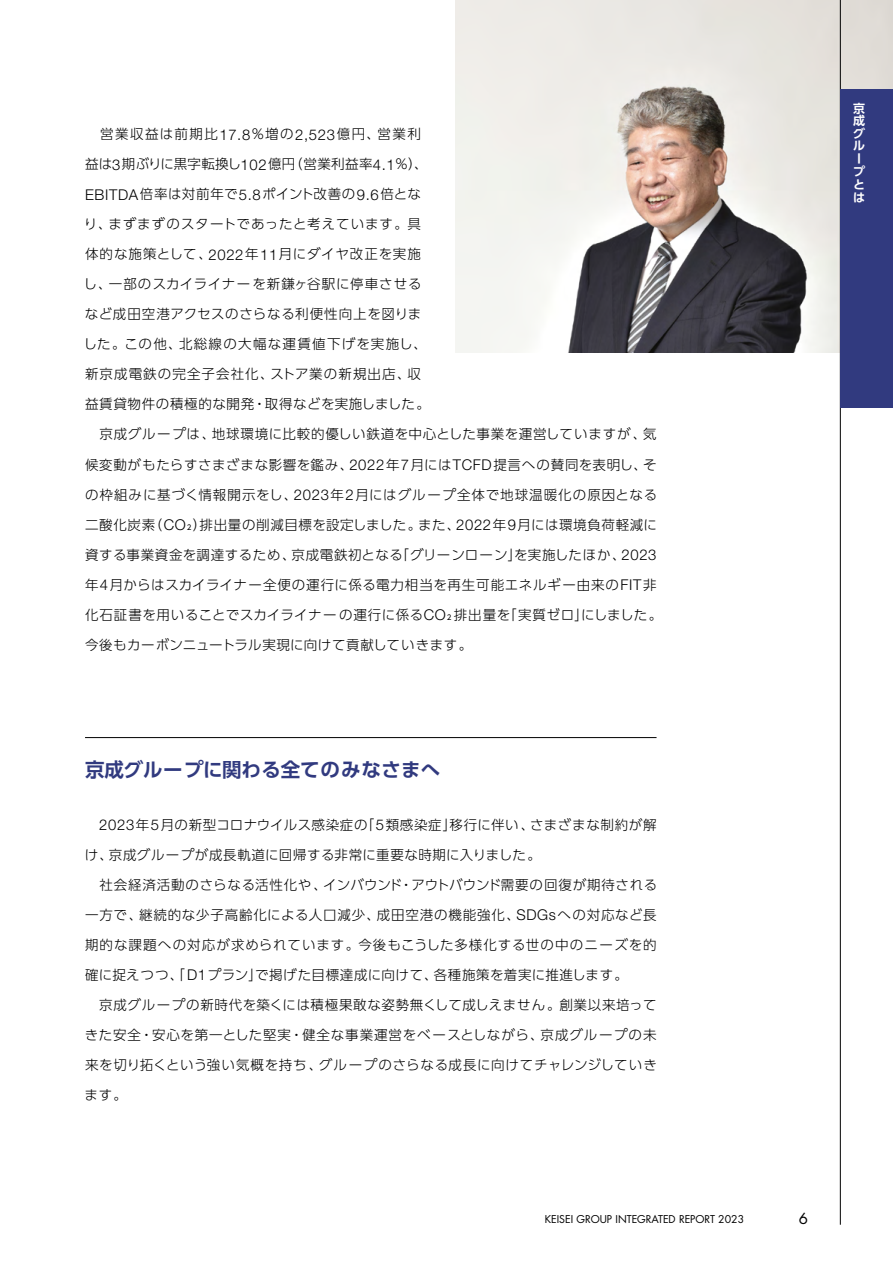
<style>
.page{position:relative;width:893px;height:1263px;background:#fff}
.page>*{position:absolute;margin:0;border:0;box-sizing:border-box;transform-origin:0 0}
.t1{font:700 19.5px "UD Shin Go Pro De";color:#313a7f}
.t2{font:15px "Futura Std";color:#000}
.KSI_text_9_17_L_L{font:300 13.5px "UD Shin Go Pro";letter-spacing:.05em;color:#000}
.KSI_text_9_17_L_L-2{font:300 13.5px "UD Shin Go Pro";letter-spacing:.03em;color:#000}
.KSI_text_9_17_L_L-3{font:300 13.5px "UD Shin Go Pro";letter-spacing:.07em;color:#000}
.KSI_text_9_17_L_L-4{font:300 13.5px "UD Shin Go Pro";letter-spacing:.075em;color:#000}
.KSI_text_9_17_L_L-5{font:300 13.5px "UD Shin Go Pro";letter-spacing:.025em;color:#000}
.KSI_text_9_17_L_L-6{font:300 13.5px "UD Shin Go Pro";letter-spacing:.11em;color:#000}
.KSI_text_9_17_L_L-7{font:300 13.5px "UD Shin Go Pro";letter-spacing:.1em;color:#000}
.KSI_text_9_17_L_L-8{font:300 13.5px "UD Shin Go Pro";letter-spacing:.08em;color:#000}
.t3{font:700 12px/12.8px "UD Shin Go Pro De";color:#fff}
.t4{font:10.5px "Futura Std";color:#000}
.s1{font-family:"Helvetica Neue LT Std";font-size:14.85px}
</style>
<div class="page">
<img style="left:455px;top:0;width:438px;height:353px">
<hr style="left:85px;top:737px;width:572px;height:1px;background:#000">
<hr style="left:840px;top:0;width:1px;height:1225px;background:#000">
<div style="left:840px;top:89px;width:53px;height:319px;background:#313a7f"></div>
<p class="KSI_text_9_17_L_L-6" style="left:85px;top:123px;width:337px">　営業収益は前期比<span class="s1">17.8</span>％増の<span class="s1">2,523</span>億円、営業利</p>
<p class="KSI_text_9_17_L_L-5" style="left:85px;top:153px;width:344px">益は<span class="s1">3</span>期ぶりに黒字転換し<span class="s1">102</span>億円（営業利益率<span class="s1">4.1</span>％）、</p>
<p class="KSI_text_9_17_L_L-2" style="left:85px;top:183px;width:338px"><span class="s1">EBITDA</span>倍率は対前年で<span class="s1">5.8</span>ポイント改善の<span class="s1">9.6</span>倍とな</p>
<p class="KSI_text_9_17_L_L" style="left:84px;top:213px;width:339px">り、まずまずのスタートであったと考えています。具</p>
<p class="KSI_text_9_17_L_L" style="left:85px;top:243px;width:337px">体的な施策として、<span class="s1">2022</span>年<span class="s1">11</span>月にダイヤ改正を実施</p>
<p class="KSI_text_9_17_L_L" style="left:84px;top:273px;width:340px">し、一部のスカイライナーを新鎌ヶ谷駅に停車させる</p>
<p class="KSI_text_9_17_L_L" style="left:85px;top:303px;width:338px">など成田空港アクセスのさらなる利便性向上を図りま</p>
<p class="KSI_text_9_17_L_L-7" style="left:84px;top:333px;width:345px">した。この他、北総線の大幅な運賃値下げを実施し、</p>
<p class="KSI_text_9_17_L_L-8" style="left:85px;top:363px;width:337px">新京成電鉄の完全子会社化、ストア業の新規出店、収</p>
<p class="KSI_text_9_17_L_L" style="left:85px;top:393px;width:346px">益賃貸物件の積極的な開発・取得などを実施しました。</p>
<p class="KSI_text_9_17_L_L" style="left:85px;top:423px;width:573px">　京成グループは、地球環境に比較的優しい鉄道を中心とした事業を運営していますが、気</p>
<p class="KSI_text_9_17_L_L" style="left:85px;top:453px;width:573px">候変動がもたらすさまざまな影響を鑑み、<span class="s1">2022</span>年<span class="s1">7</span>月には<span class="s1">TCFD</span>提言への賛同を表明し、そ</p>
<p class="KSI_text_9_17_L_L-4" style="left:85px;top:483px;width:574px">の枠組みに基づく情報開示をし、<span class="s1">2023</span>年<span class="s1">2</span>月にはグループ全体で地球温暖化の原因となる</p>
<p class="KSI_text_9_17_L_L" style="left:85px;top:513px;width:573px">二酸化炭素（<span class="s1">CO</span>₂）排出量の削減目標を設定しました。また、<span class="s1">2022</span>年<span class="s1">9</span>月には環境負荷軽減に</p>
<p class="KSI_text_9_17_L_L" style="left:85px;top:543px;width:573px">資する事業資金を調達するため、京成電鉄初となる「グリーンローン」を実施したほか、<span class="s1">2023</span></p>
<p class="KSI_text_9_17_L_L" style="left:85px;top:573px;width:573px">年<span class="s1">4</span>月からはスカイライナー全便の運行に係る電力相当を再生可能エネルギー由来の<span class="s1">FIT</span>非</p>
<p class="KSI_text_9_17_L_L" style="left:85px;top:603px;width:579px">化石証書を用いることでスカイライナーの運行に係る<span class="s1">CO</span>₂排出量を「実質ゼロ」にしました。</p>
<p class="KSI_text_9_17_L_L-2" style="left:85px;top:633px;width:389px">今後もカーボンニュートラル実現に向けて貢献していきます。</p>
<p class="t1" style="left:85px;top:753px;width:357px">京成グループに関わる全てのみなさまへ</p>
<p class="KSI_text_9_17_L_L" style="left:99px;top:813px;width:559px"><span class="s1">2023</span>年<span class="s1">5</span>月の新型コロナウイルス感染症の「<span class="s1">5</span>類感染症」移行に伴い、さまざまな制約が解</p>
<p class="KSI_text_9_17_L_L" style="left:85px;top:843px;width:458px">け、京成グループが成長軌道に回帰する非常に重要な時期に入りました。</p>
<p class="KSI_text_9_17_L_L" style="left:85px;top:873px;width:574px">　社会経済活動のさらなる活性化や、インバウンド・アウトバウンド需要の回復が期待される</p>
<p class="KSI_text_9_17_L_L" style="left:85px;top:903px;width:573px">一方で、継続的な少子高齢化による人口減少、成田空港の機能強化、<span class="s1">SDGs</span>への対応など長</p>
<p class="KSI_text_9_17_L_L-3" style="left:85px;top:933px;width:573px">期的な課題への対応が求められています。今後もこうした多様化する世の中のニーズを的</p>
<p class="KSI_text_9_17_L_L-2" style="left:85px;top:963px;width:545px">確に捉えつつ、「<span class="s1">D1</span>プラン」で掲げた目標達成に向けて、各種施策を着実に推進します。</p>
<p class="KSI_text_9_17_L_L" style="left:85px;top:993px;width:573px">　京成グループの新時代を築くには積極果敢な姿勢無くして成しえません。創業以来培って</p>
<p class="KSI_text_9_17_L_L-3" style="left:85px;top:1023px;width:573px">きた安全・安心を第一とした堅実・健全な事業運営をベースとしながら、京成グループの未</p>
<p class="KSI_text_9_17_L_L" style="left:85px;top:1053px;width:573px">来を切り拓くという強い気概を持ち、グループのさらなる成長に向けてチャレンジしていき</p>
<p class="KSI_text_9_17_L_L" style="left:85px;top:1083px;width:44px">ます。</p>
<p class="t4" style="left:545px;top:1212px;width:201px">KEISEI GROUP INTEGRATED REPORT 2023</p>
<p class="t2" style="left:799px;top:1209px;width:11px">6</p>
<p class="t3" style="left:853px;top:101px;width:14px">京成グループ</p>
<p class="t3" style="left:853px;top:177px;width:13px">とは</p>
</div>
